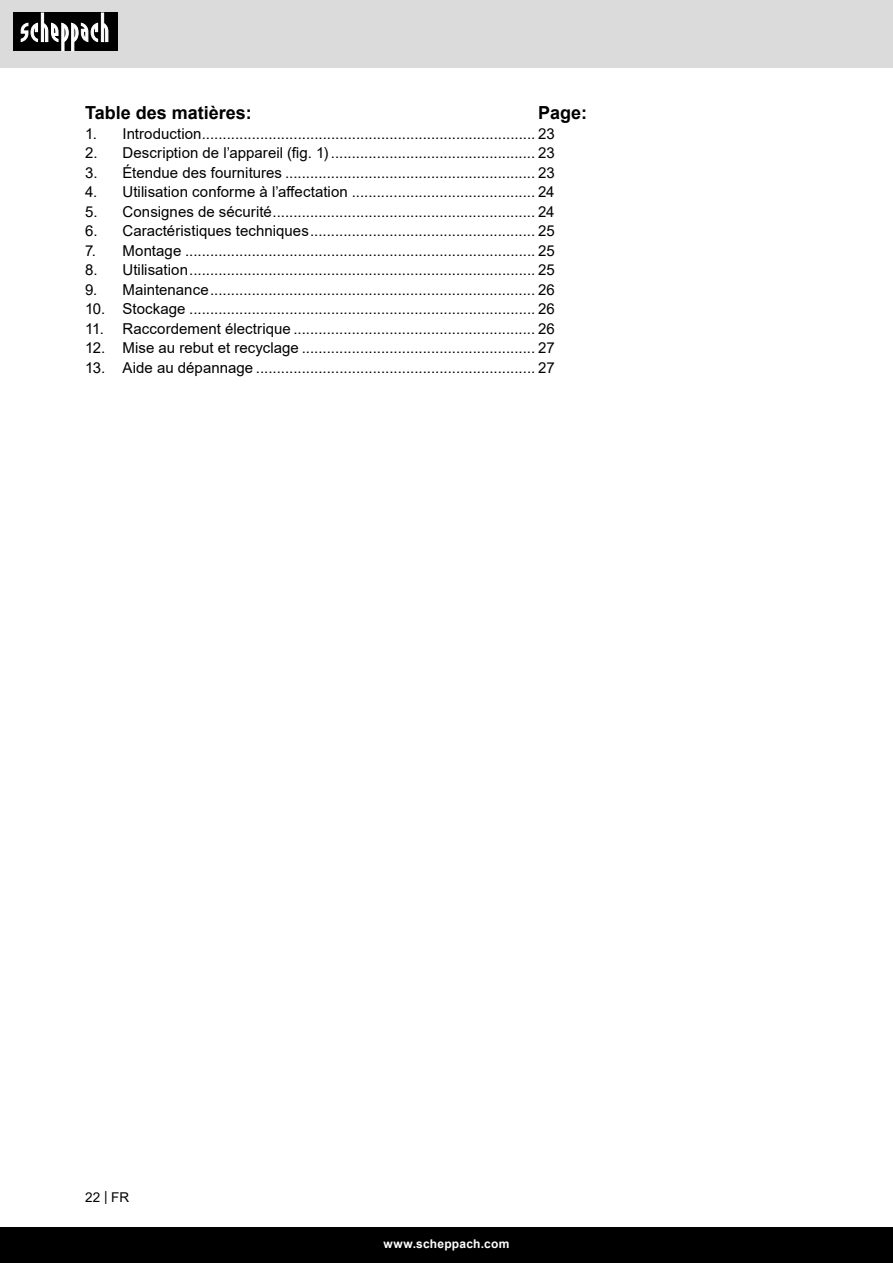
<style>
.page{position:relative;width:893px;height:1263px;background:#fff}
.page>*{position:absolute;margin:0;border:0;box-sizing:border-box;transform-origin:0 0}
.TOC_title{font:700 18px "Arial";color:#000}
.t1{font:15px "Arial";letter-spacing:.005em;color:#000}
.t2{font:13.5px "Arial";color:#000}
.t3{font:700 12px "Arial";letter-spacing:.02em;color:#fff}
</style>
<div class="page">
<div style="left:0;top:0;width:893px;height:67px;background:#dbdbdb"></div>
<div style="left:0;top:1227px;width:893px;height:36px;background:#000"></div>
<div style="left:13px;top:13px;width:105px;height:38px;background:#000"></div>
<svg style="left:21px;top:13px;width:87px;height:38px"></svg>
<p class="TOC_title" style="left:85px;top:100px;width:168px">Table des matières:</p>
<p class="TOC_title" style="left:538px;top:100px;width:51px">Page:</p>
<p class="t1" style="left:85px;top:123px;width:471px">1. Introduction................................................................................ 23</p>
<p class="t1" style="left:85px;top:143px;width:471px">2. Description de l’appareil (fig. 1) ................................................. 23</p>
<p class="t1" style="left:85px;top:162px;width:471px">3. Étendue des fournitures ............................................................ 23</p>
<p class="t1" style="left:85px;top:182px;width:471px">4. Utilisation conforme à l’affectation ............................................ 24</p>
<p class="t1" style="left:85px;top:201px;width:471px">5. Consignes de sécurité............................................................... 24</p>
<p class="t1" style="left:85px;top:221px;width:471px">6. Caractéristiques techniques...................................................... 25</p>
<p class="t1" style="left:85px;top:240px;width:471px">7. Montage .................................................................................... 25</p>
<p class="t1" style="left:85px;top:260px;width:471px">8. Utilisation................................................................................... 25</p>
<p class="t1" style="left:85px;top:279px;width:471px">9. Maintenance.............................................................................. 26</p>
<p class="t1" style="left:85px;top:299px;width:471px">10. Stockage ................................................................................... 26</p>
<p class="t1" style="left:85px;top:318px;width:471px">11. Raccordement électrique .......................................................... 26</p>
<p class="t1" style="left:85px;top:338px;width:471px">12. Mise au rebut et recyclage ........................................................ 27</p>
<p class="t1" style="left:85px;top:357px;width:471px">13. Aide au dépannage ................................................................... 27</p>
<p class="t2" style="left:85px;top:1188px;width:46px">22 | FR</p>
<p class="t3" style="left:384px;top:1235px;width:127px">www.scheppach.com</p>
</div>
